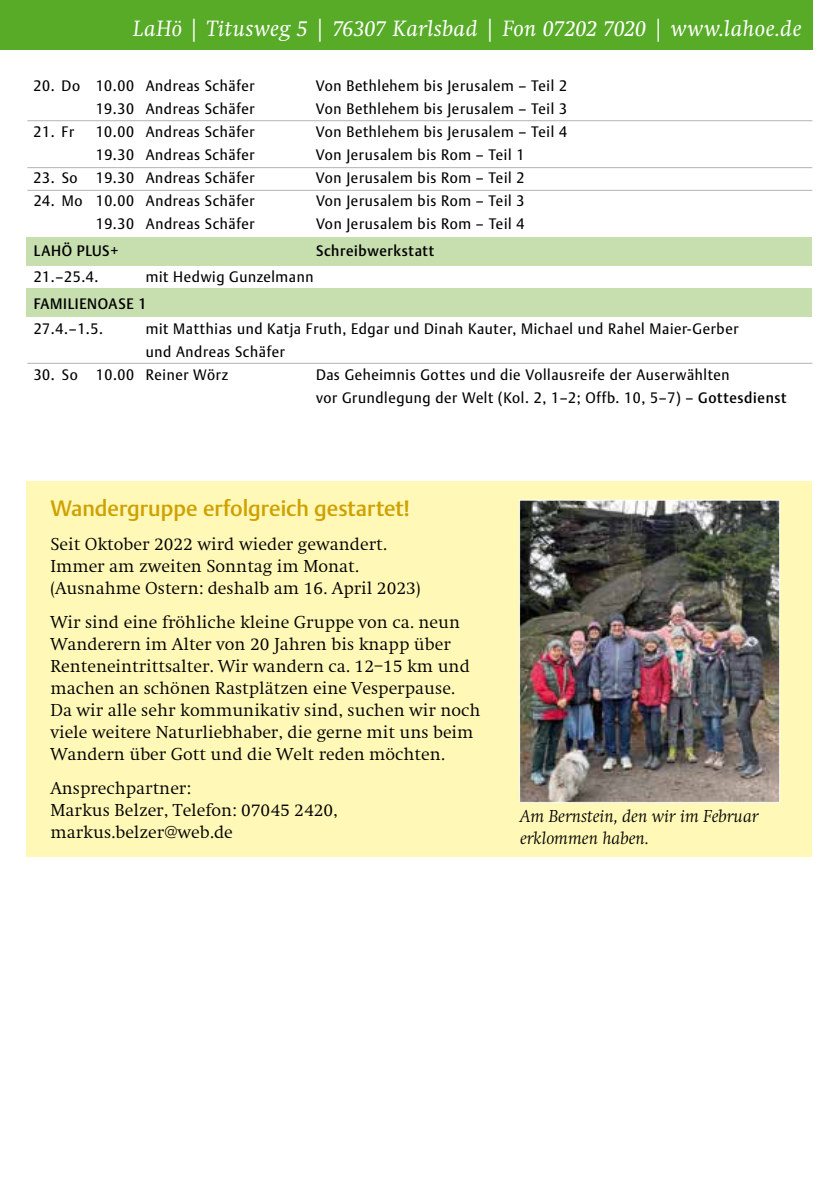
<style>
.page{position:relative;width:840px;height:1191px;background:#fff}
.page>*{position:absolute;margin:0;border:0;box-sizing:border-box;transform-origin:0 0}
.t1{font:italic 23px "Swift EF";letter-spacing:.02em;color:#fff}
.t2{font:500 22px "DTL Argo TOT";color:#cea100}
.t3{font:300 18px/22px "Swift EF";color:#000}
.t4{font:italic 300 18px/22px "Swift EF";color:#000}
.t5{font:15px/23px "DTL Argo TOT";letter-spacing:.045em;color:#000;scale:.95 1}
.t6{font:500 15px "DTL Argo TOT";letter-spacing:.045em;color:#000;scale:.95 1}
.s1{font-weight:500}
</style>
<div class="page">
<div style="left:0;top:0;width:811px;height:50px;background:#57ab27"></div>
<div style="left:26px;top:237px;width:785px;height:28px;background:#c7deae"></div>
<div style="left:26px;top:288px;width:785px;height:29px;background:#c7deae"></div>
<div style="left:26px;top:481px;width:785px;height:375px;background:#fff8b6"></div>
<img style="left:520px;top:501px;width:257px;height:300px">
<div style="left:518px;top:499px;width:261px;height:304px;border:1px solid #fff"></div>
<hr style="left:27px;top:120px;width:784px;height:1px;background:#b1b3b4">
<hr style="left:27px;top:167px;width:784px;height:1px;background:#b1b3b4">
<hr style="left:27px;top:190px;width:784px;height:1px;background:#b1b3b4">
<hr style="left:27px;top:363px;width:784px;height:1px;background:#b1b3b4">
<h1 class="t1" style="left:133px;top:16px;width:669px">LaHö | Titusweg 5 | 76307 Karlsbad | Fon 07202 7020 | www.lahoe.de</h1>
<p class="t5" style="left:34px;top:74px;width:234px">20. Do 10.00 Andreas Schäfer</p>
<p class="t5" style="left:316px;top:74px;width:265px">Von Bethlehem bis Jerusalem – Teil 2</p>
<p class="t5" style="left:96px;top:97px;width:169px">19.30 Andreas Schäfer</p>
<p class="t5" style="left:316px;top:97px;width:265px">Von Bethlehem bis Jerusalem – Teil 3</p>
<p class="t5" style="left:34px;top:120px;width:44px">21. Fr</p>
<p class="t5" style="left:96px;top:120px;width:169px">10.00 Andreas Schäfer</p>
<p class="t5" style="left:316px;top:120px;width:265px">Von Bethlehem bis Jerusalem – Teil 4</p>
<p class="t5" style="left:96px;top:143px;width:169px">19.30 Andreas Schäfer</p>
<p class="t5" style="left:316px;top:143px;width:221px">Von Jerusalem bis Rom – Teil 1</p>
<p class="t5" style="left:34px;top:166px;width:234px">23. So 19.30 Andreas Schäfer</p>
<p class="t5" style="left:316px;top:166px;width:221px">Von Jerusalem bis Rom – Teil 2</p>
<p class="t5" style="left:34px;top:189px;width:234px">24. Mo 10.00 Andreas Schäfer</p>
<p class="t5" style="left:316px;top:189px;width:221px">Von Jerusalem bis Rom – Teil 3</p>
<p class="t5" style="left:96px;top:212px;width:169px">19.30 Andreas Schäfer</p>
<p class="t5" style="left:316px;top:212px;width:221px">Von Jerusalem bis Rom – Teil 4</p>
<p class="t6" style="left:34px;top:242px;width:91px">LAHÖ PLUS+</p>
<p class="t6" style="left:316px;top:242px;width:126px">Schreibwerkstatt</p>
<p class="t5" style="left:34px;top:265px;width:70px">21.–25.4.</p>
<p class="t5" style="left:146px;top:265px;width:178px">mit Hedwig Gunzelmann</p>
<p class="t6" style="left:34px;top:295px;width:120px">FAMILIENOASE 1</p>
<p class="t5" style="left:34px;top:318px;width:75px">27.4.–1.5.</p>
<p class="t5" style="left:146px;top:318px;width:625px">mit Matthias und Katja Fruth, Edgar und Dinah Kauter, Michael und Rahel Maier-Gerber und Andreas Schäfer</p>
<p class="t5" style="left:34px;top:364px;width:206px">30. So 10.00 Reiner Wörz</p>
<p class="t5" style="left:316px;top:364px;width:496px">Das Geheimnis Gottes und die Vollausreife der Auserwählten<br>vor Grundlegung der Welt (Kol. 2, 1–2; Offb. 10, 5–7) – <span class="s1">Gottesdienst</span></p>
<h2 class="t2" style="left:50px;top:494px;width:361px">Wandergruppe erfolgreich gestartet!</h2>
<p class="t3" style="left:50px;top:533px;width:371px">Seit Oktober 2022 wird wieder gewandert.<br>Immer am zweiten Sonntag im Monat. (Ausnahme Ostern: deshalb am 16. April 2023)</p>
<p class="t3" style="left:50px;top:611px;width:431px">Wir sind eine fröhliche kleine Gruppe von ca. neun Wanderern im Alter von 20 Jahren bis knapp über Renteneintrittsalter. Wir wandern ca. 12–15 km und machen an schönen Rastplätzen eine Vesperpause.<br>Da wir alle sehr kommunikativ sind, suchen wir noch viele weitere Naturliebhaber, die gerne mit uns beim Wandern über Gott und die Welt reden möchten.</p>
<p class="t3" style="left:50px;top:777px;width:289px">Ansprechpartner:<br>Markus Belzer, Telefon: 07045 2420, markus.belzer@web.de</p>
<p class="t4" style="left:519px;top:806px;width:240px">Am Bernstein, den wir im Februar erklommen haben.</p>
</div>
